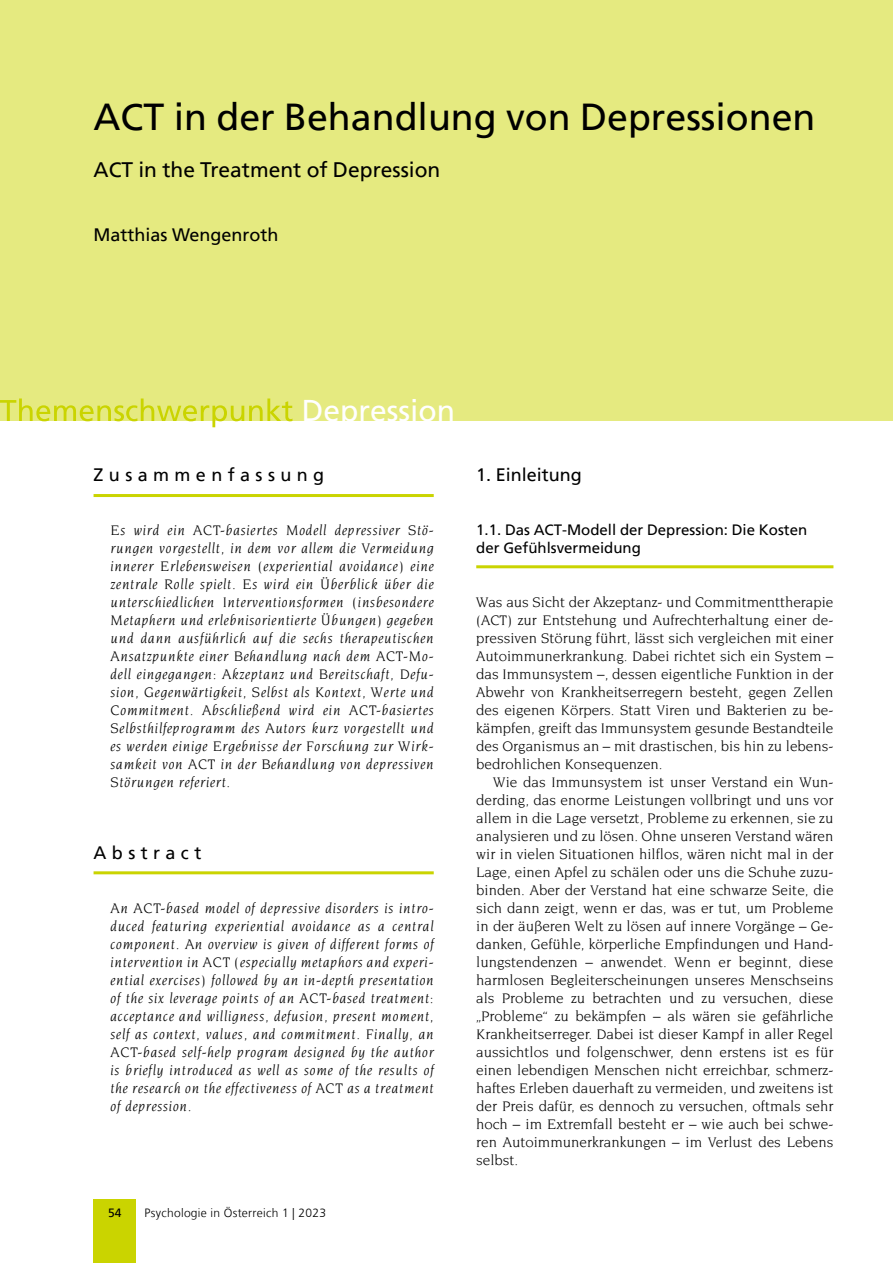
<style>
.page{position:relative;width:893px;height:1263px;background:#fff}
.page>*{position:absolute;margin:0;border:0;box-sizing:border-box;transform-origin:0 0}
.t1{font:37.5px "Frutiger LT";color:#000}
.t2{font:30px "Frutiger LT";color:#fff}
.t3{font:21px "Frutiger LT";color:#000}
.t4{font:18px "Frutiger LT";color:#000}
.t5{font:18px "Frutiger LT";letter-spacing:.3em;color:#000}
.t6{font:15px/18px "Novarese Std";color:#000;text-align:justify}
.t7{font:italic 15px/18px "Novarese Std";letter-spacing:.05em;color:#000;text-align:justify}
.t8{font:15px/18px "Frutiger LT";color:#000}
.t9{font:300 12px "Frutiger LT";letter-spacing:.025em;color:#000}
.t10{font:12px "Frutiger LT";color:#000}
</style>
<div class="page">
<div style="left:94px;top:1199px;width:42px;height:64px;background:#cad400"></div>
<div style="left:0;top:0;width:893px;height:421px;background:#e5ea80"></div>
<svg style="left:0;top:398px;width:292px;height:29px"></svg>
<hr style="left:94px;top:494px;width:340px;height:3px;background:#cad400">
<hr style="left:94px;top:871px;width:340px;height:3px;background:#cad400">
<hr style="left:476px;top:565px;width:357px;height:3px;background:#cad400">
<h1 class="t1" style="left:94px;top:95px;width:723px">ACT in der Behandlung von Depressionen</h1>
<h3 class="t3" style="left:94px;top:157px;width:348px">ACT in the Treatment of Depression</h3>
<p class="t4" style="left:94px;top:224px;width:186px">Matthias Wengenroth</p>
<h2 class="t2" style="left:302px;top:393px;width:155px">Depression</h2>
<p class="t5" style="left:94px;top:464px;width:232px">Zusammenfassung</p>
<p class="t7" style="left:111px;top:520px;width:325px">Es wird ein ACT-basiertes Modell depressiver Stö&shy;rungen vorgestellt, in dem vor allem die Vermeidung innerer Erlebensweisen (experiential avoidance) eine zentrale Rolle spielt. Es wird ein Überblick über die unterschiedlichen Interventionsformen (insbesondere Metaphern und erlebnisorientierte Übungen) gegeben und dann ausführlich auf die sechs therapeutischen Ansatzpunkte einer Behandlung nach dem ACT-Mo&shy;dell eingegangen: Akzeptanz und Bereitschaft, Defu&shy;sion, Gegenwärtigkeit, Selbst als Kontext, Werte und Commitment. Abschließend wird ein ACT-basiertes Selbsthilfeprogramm des Autors kurz vorgestellt und es werden einige Ergebnisse der Forschung zur Wirk&shy;samkeit von ACT in der Behandlung von depressiven Störungen referiert.</p>
<p class="t5" style="left:94px;top:842px;width:109px">Abstract</p>
<p class="t7" style="left:111px;top:898px;width:325px">An ACT-based model of depressive disorders is intro&shy;duced featuring experiential avoidance as a central component. An overview is given of different forms of intervention in ACT (especially metaphors and experi&shy;ential exercises) followed by an in-depth presentation of the six leverage points of an ACT-based treatment: acceptance and willigness, defusion, present moment, self as context, values, and commitment. Finally, an ACT-based self-help program designed by the author is briefly introduced as well as some of the results of the research on the effectiveness of ACT as a treatment of depression.</p>
<p class="t10" style="left:108px;top:1205px;width:15px">54</p>
<p class="t9" style="left:145px;top:1206px;width:183px">Psychologie in Österreich 1 | 2023</p>
<p class="t4" style="left:476px;top:464px;width:107px">1. Einleitung</p>
<p class="t8" style="left:476px;top:520px;width:332px">1.1. Das ACT-Modell der Depression: Die Kosten der Gefühlsvermeidung</p>
<p class="t6" style="left:476px;top:592px;width:359px">Was aus Sicht der Akzeptanz- und Commitmenttherapie (ACT) zur Entstehung und Aufrechterhaltung einer de&shy;pressiven Störung führt, lässt sich vergleichen mit einer Autoimmunerkrankung. Dabei richtet sich ein System – das Immunsystem –, dessen eigentliche Funktion in der Abwehr von Krankheitserregern besteht, gegen Zellen des eigenen Körpers. Statt Viren und Bakterien zu be&shy;kämpfen, greift das Immunsystem gesunde Bestandteile des Organismus an – mit drastischen, bis hin zu lebens&shy;bedrohlichen Konsequenzen.</p>
<p class="t6" style="left:476px;top:772px;width:359px;text-indent:17px">Wie das Immunsystem ist unser Verstand ein Wun&shy;derding, das enorme Leistungen vollbringt und uns vor allem in die Lage versetzt, Probleme zu erkennen, sie zu analysieren und zu lösen. Ohne unseren Verstand wären wir in vielen Situationen hilflos, wären nicht mal in der Lage, einen Apfel zu schälen oder uns die Schuhe zuzu&shy;binden. Aber der Verstand hat eine schwarze Seite, die sich dann zeigt, wenn er das, was er tut, um Probleme in der äußeren Welt zu lösen auf innere Vorgänge – Ge&shy;danken, Gefühle, körperliche Empfindungen und Hand&shy;lungstendenzen – anwendet. Wenn er beginnt, diese harmlosen Begleiterscheinungen unseres Menschseins als Probleme zu betrachten und zu versuchen, diese „Probleme“ zu bekämpfen – als wären sie gefährliche Krankheitserreger. Dabei ist dieser Kampf in aller Regel aussichtlos und folgenschwer, denn erstens ist es für einen lebendigen Menschen nicht erreichbar, schmerz&shy;haftes Erleben dauerhaft zu vermeiden, und zweitens ist der Preis dafür, es dennoch zu versuchen, oftmals sehr hoch – im Extremfall besteht er – wie auch bei schwe&shy;ren Autoimmunerkrankungen – im Verlust des Lebens selbst.</p>
</div>
